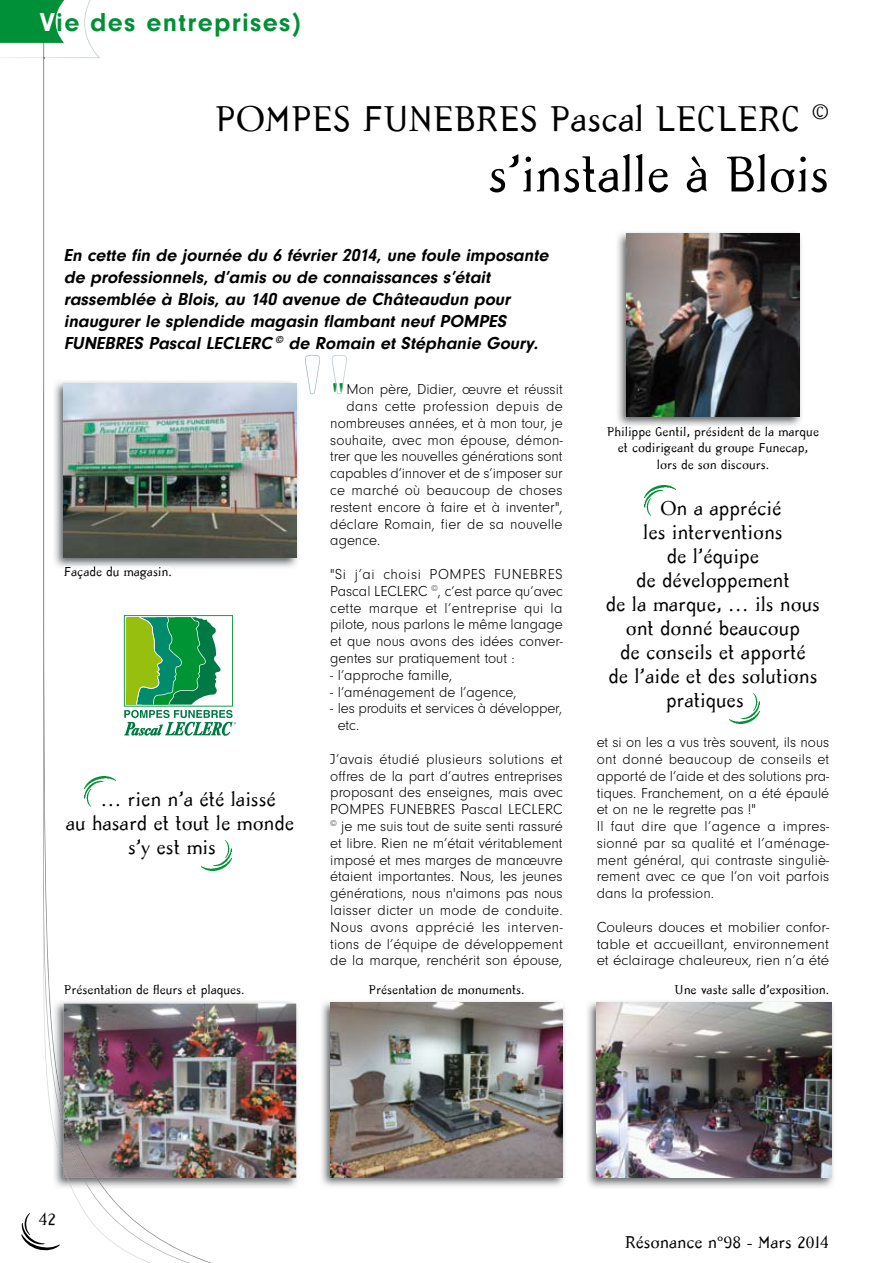
<style>
.page{position:relative;width:893px;height:1263px;background:#fff}
.page>*{position:absolute;margin:0;border:0;box-sizing:border-box;transform-origin:0 0}
.t1{font:52.5px "Missive";color:#000}
.t2{font:39.9px "Missive";color:#fff}
.t3{font:37.5px "Missive";color:#000}
.t4{font:700 27px "Neuzeit Gro T";letter-spacing:.05em;color:#009037}
.t5{font:21px "Missive";color:#000}
.t6{font:italic 700 18px/22px "Neuzeit Gro T";color:#000}
.t7{font:18px "Missive";color:#000}
.t8{font:15px/16.8px "Neuzeit Gro T Ligh";color:#000;text-align:justify}
.t9{font:15px/16.8px "Neuzeit Gro T Ligh";color:#000;text-align:justify;scale:1.05 1}
.t10{font:15px "Neuzeit Gro T Ligh";letter-spacing:.025em;color:#000}
.t11{font:13.5px/16.2px "Missive";color:#000;text-align:center}
.s1{color:#fff}
</style>
<div class="page">
<img style="left:644px;top:485px;width:31px;height:30px">
<img style="left:729px;top:693px;width:31px;height:30px">
<img style="left:236px;top:1001px;width:62px;height:187px">
<img style="left:236px;top:1003px;width:60px;height:175px">
<img style="left:236px;top:381px;width:62px;height:187px">
<img style="left:236px;top:384px;width:60px;height:174px">
<img style="left:321px;top:1001px;width:244px;height:186px">
<img style="left:330px;top:1003px;width:233px;height:174px">
<img style="left:617px;top:232px;width:185px;height:194px">
<img style="left:615px;top:426px;width:153px;height:2px">
<img style="left:627px;top:234px;width:172px;height:183px">
<img style="left:587px;top:1001px;width:247px;height:187px">
<img style="left:597px;top:1003px;width:234px;height:175px">
<svg style="left:0;top:0;width:236px;height:1263px"></svg>
<svg style="left:305px;top:355px;width:42px;height:39px"></svg>
<h3 class="t4" style="left:40px;top:7px;width:263px"><span class="s1">V</span>ie des entreprises)</h3>
<h3 class="t3" style="left:215px;top:99px;width:616px">POMPES FUNEBRES Pascal LECLERC <sup>©</sup></h3>
<h1 class="t1" style="left:488px;top:147px;width:342px">s’installe à Blois</h1>
<p class="t6" style="left:64px;top:244px;width:490px">En cette fin de journée du 6 février 2014, une foule imposante de professionnels, d’amis ou de connaissances s’était rassemblée à Blois, au 140 avenue de Châteaudun pour inaugurer le splendide magasin flambant neuf POMPES FUNEBRES Pascal LECLERC <sup>©</sup> de Romain et Stéphanie Goury.</p>
<p class="t11" style="left:64px;top:564px;width:110px">Façade du magasin.</p>
<h3 class="t5" style="left:100px;top:788px;width:177px">… rien n’a été laissé</h3>
<h3 class="t5" style="left:66px;top:812px;width:230px">au hasard et tout le monde</h3>
<h3 class="t5" style="left:128px;top:836px;width:89px">s’y est mis</h3>
<h2 class="t2" style="left:330px;top:377px;width:18px">"</h2>
<p class="t8" style="left:346px;top:381px;width:218px">Mon père, Didier, œuvre et réussit</p>
<p class="t10" style="left:346px;top:398px;width:218px">dans cette profession depuis de</p>
<p class="t8" style="left:330px;top:415px;width:234px">nombreuses années, et à mon tour, je</p>
<p class="t8" style="left:330px;top:431px;width:234px">souhaite, avec mon épouse, démon-</p>
<p class="t8" style="left:330px;top:448px;width:234px">trer que les nouvelles générations sont</p>
<p class="t8" style="left:330px;top:465px;width:234px">capables d’innover et de s’imposer sur</p>
<p class="t8" style="left:330px;top:482px;width:234px">ce marché où beaucoup de choses</p>
<p class="t8" style="left:330px;top:499px;width:234px">restent encore à faire et à inventer",</p>
<p class="t8" style="left:330px;top:515px;width:234px">déclare Romain, fier de sa nouvelle</p>
<p class="t8" style="left:330px;top:532px;width:52px">agence.</p>
<p class="t8" style="left:330px;top:566px;width:234px">"Si j’ai choisi POMPES FUNEBRES Pascal LECLERC <sup>©</sup>, c’est parce qu’avec cette marque et l’entreprise qui la pilote, nous parlons le même langage et que nous avons des idées conver&shy;gentes sur pratiquement tout :</p>
<p class="t8" style="left:330px;top:667px;width:124px">- l’approche famille,</p>
<p class="t8" style="left:330px;top:683px;width:188px">- l’aménagement de l’agence,</p>
<p class="t8" style="left:338px;top:700px;width:226px;text-indent:-8px">- les produits et services à développer, etc.</p>
<p class="t8" style="left:330px;top:751px;width:234px">J’avais étudié plusieurs solutions et offres de la part d’autres entreprises proposant des enseignes, mais avec POMPES FUNEBRES Pascal LECLERC <sup>©</sup> je me suis tout de suite senti rassuré et libre. Rien ne m’était véritablement imposé et mes marges de manœuvre étaient importantes. Nous, les jeunes générations, nous n'aimons pas nous laisser dicter un mode de conduite.<br>Nous avons apprécié les interven&shy;tions de l’équipe de développement de la marque, renchérit son épouse,</p>
<p class="t11" style="left:607px;top:424px;width:214px">Philippe Gentil, président de la marque et codirigeant du groupe Funecap, lors de son discours.</p>
<h3 class="t5" style="left:661px;top:497px;width:122px">On a apprécié</h3>
<h3 class="t5" style="left:643px;top:521px;width:141px">les interventions</h3>
<h3 class="t5" style="left:667px;top:545px;width:94px">de l’équipe</h3>
<h3 class="t5" style="left:636px;top:569px;width:155px">de développement</h3>
<h3 class="t5" style="left:606px;top:593px;width:216px">de la marque, … ils nous</h3>
<h3 class="t5" style="left:626px;top:617px;width:176px">ont donné beaucoup</h3>
<h3 class="t5" style="left:620px;top:641px;width:187px">de conseils et apporté</h3>
<h3 class="t5" style="left:608px;top:665px;width:210px">de l’aide et des solutions</h3>
<h3 class="t5" style="left:666px;top:689px;width:79px">pratiques</h3>
<p class="t8" style="left:597px;top:734px;width:234px;text-align:left">et si on les a vus très souvent, ils nous ont donné beaucoup de conseils et apporté de l’aide et des solutions pra&shy;tiques. Franchement, on a été épaulé et on ne le regrette pas !"<br>Il faut dire que l’agence a impres&shy;sionné par sa qualité et l’aménage&shy;ment général, qui contraste singuliè&shy;rement avec ce que l’on voit parfois dans la profession.</p>
<p class="t9" style="left:597px;top:919px;width:223px">Couleurs douces et mobilier confor&shy;table et accueillant, environnement et éclairage chaleureux, rien n’a été</p>
<p class="t11" style="left:64px;top:982px;width:182px">Présentation de fleurs et plaques.</p>
<p class="t11" style="left:368px;top:982px;width:157px">Présentation de monuments.</p>
<p class="t11" style="left:675px;top:982px;width:156px">Une vaste salle d’exposition.</p>
<p class="t7" style="left:38px;top:1209px;width:19px">42</p>
<p class="t7" style="left:625px;top:1232px;width:206px">Résonance n°98 - Mars 2014</p>
</div>
